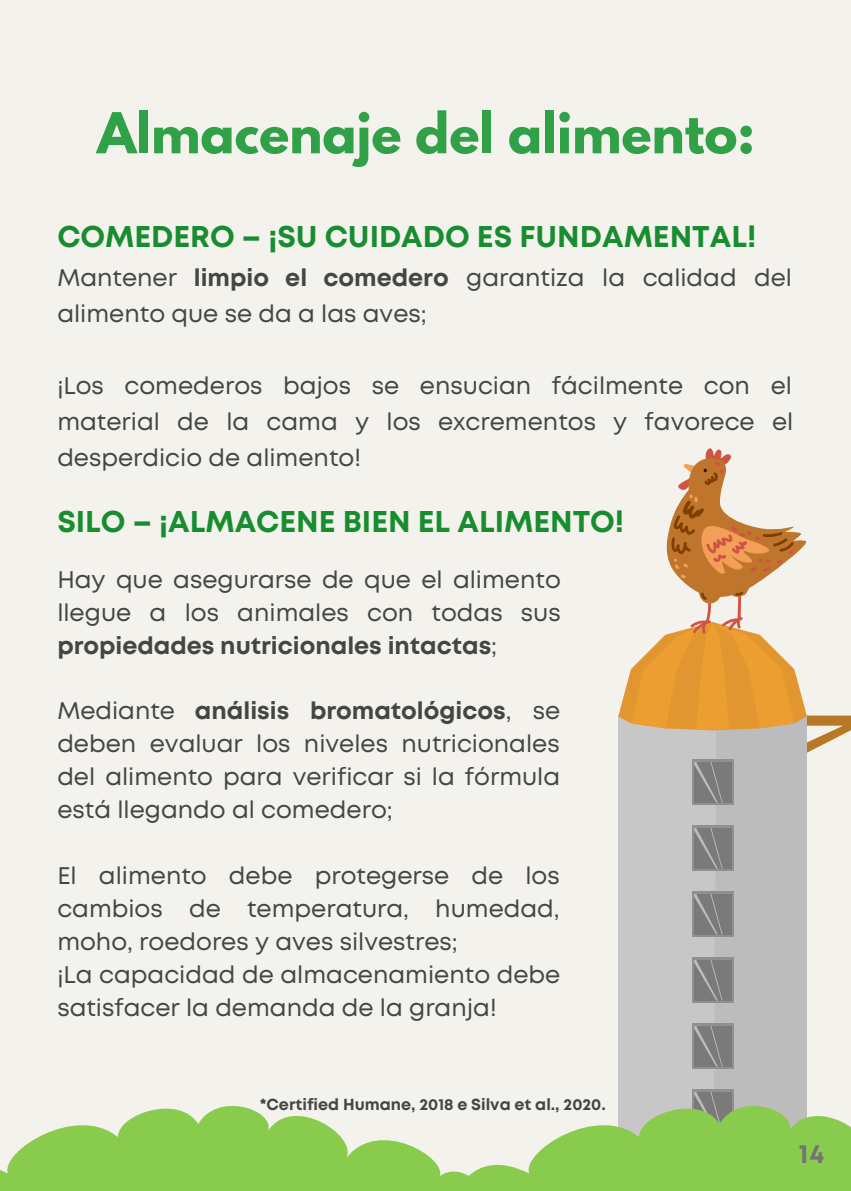
<style>
.page{position:relative;width:851px;height:1191px;background:#fff}
.page>*{position:absolute;margin:0;border:0;box-sizing:border-box;transform-origin:0 0}
.t1{font:700 50px "League Spartan";color:#31a148}
.t2{font:700 30px "Mont";color:#188d30}
.t3{font:700 26.6px "Mont";color:#737373}
.t4{font:24px/33px "Mont";color:#454545;text-align:justify}
.t5{font:700 16px "Mont";color:#454545}
.s1{font-weight:700}
</style>
<div class="page">
<div style="left:0;top:0;width:850px;height:1190px;background:#f4f2ed"></div>
<div style="left:716px;top:756px;width:90px;height:334px;background:#bdbcbc"></div>
<div style="left:618px;top:756px;width:98px;height:334px;background:#c8c7c7"></div>
<svg style="left:691px;top:759px;width:42px;height:46px"></svg>
<div style="left:693px;top:762px;width:38px;height:41px;background:#7b7979"></div>
<svg style="left:693px;top:762px;width:29px;height:41px"></svg>
<svg style="left:691px;top:825px;width:42px;height:46px"></svg>
<div style="left:693px;top:828px;width:38px;height:41px;background:#7b7979"></div>
<svg style="left:693px;top:828px;width:29px;height:41px"></svg>
<svg style="left:691px;top:891px;width:42px;height:46px"></svg>
<div style="left:693px;top:894px;width:38px;height:41px;background:#7b7979"></div>
<svg style="left:693px;top:894px;width:29px;height:41px"></svg>
<svg style="left:691px;top:957px;width:42px;height:46px"></svg>
<div style="left:693px;top:960px;width:38px;height:41px;background:#7b7979"></div>
<svg style="left:693px;top:960px;width:29px;height:41px"></svg>
<svg style="left:691px;top:1023px;width:42px;height:46px"></svg>
<div style="left:693px;top:1026px;width:38px;height:41px;background:#7b7979"></div>
<svg style="left:693px;top:1026px;width:29px;height:41px"></svg>
<div style="left:691px;top:1089px;width:42px;height:46px;background:#918f8f"></div>
<svg style="left:0;top:1090px;width:850px;height:100px;fill:#89cb4d"></svg>
<svg style="left:618px;top:448px;width:232px;height:308px"></svg>
<h1 class="t1" style="left:97px;top:108px;width:659px">Almacenaje del alimento:</h1>
<p class="t2" style="left:57px;top:226px;width:700px">COMEDERO – ¡SU CUIDADO ES FUNDAMENTAL!</p>
<p class="t4" style="left:57px;top:262px;width:735px;line-height:36px">Mantener <span class="s1">limpio el comedero</span> garantiza la calidad del alimento que se da a las aves;</p>
<p class="t4" style="left:57px;top:370px;width:737px;line-height:36px">¡Los comederos bajos se ensucian fácilmente con el material de la cama y los excrementos y favorece el desperdicio de alimento!</p>
<p class="t2" style="left:57px;top:510px;width:568px">SILO – ¡ALMACENE BIEN EL ALIMENTO!</p>
<p class="t4" style="left:57px;top:564px;width:504px">Hay que asegurarse de que el alimento llegue a los animales con todas sus <span class="s1">propiedades nutricionales intactas</span>;</p>
<p class="t4" style="left:57px;top:696px;width:504px">Mediante <span class="s1">análisis bromatológicos</span>, se deben evaluar los niveles nutricionales del alimento para verificar si la fórmula está llegando al comedero;</p>
<p class="t4" style="left:57px;top:861px;width:504px;text-align:left">El alimento debe protegerse de los cambios de temperatura, humedad, moho, roedores y aves silvestres;<br>¡La capacidad de almacenamiento debe satisfacer la demanda de la granja!</p>
<p class="t5" style="left:260px;top:1098px;width:347px">*Certified Humane, 2018 e Silva et al., 2020.</p>
<p class="t3" style="left:798px;top:1144px;width:27px">14</p>
</div>
